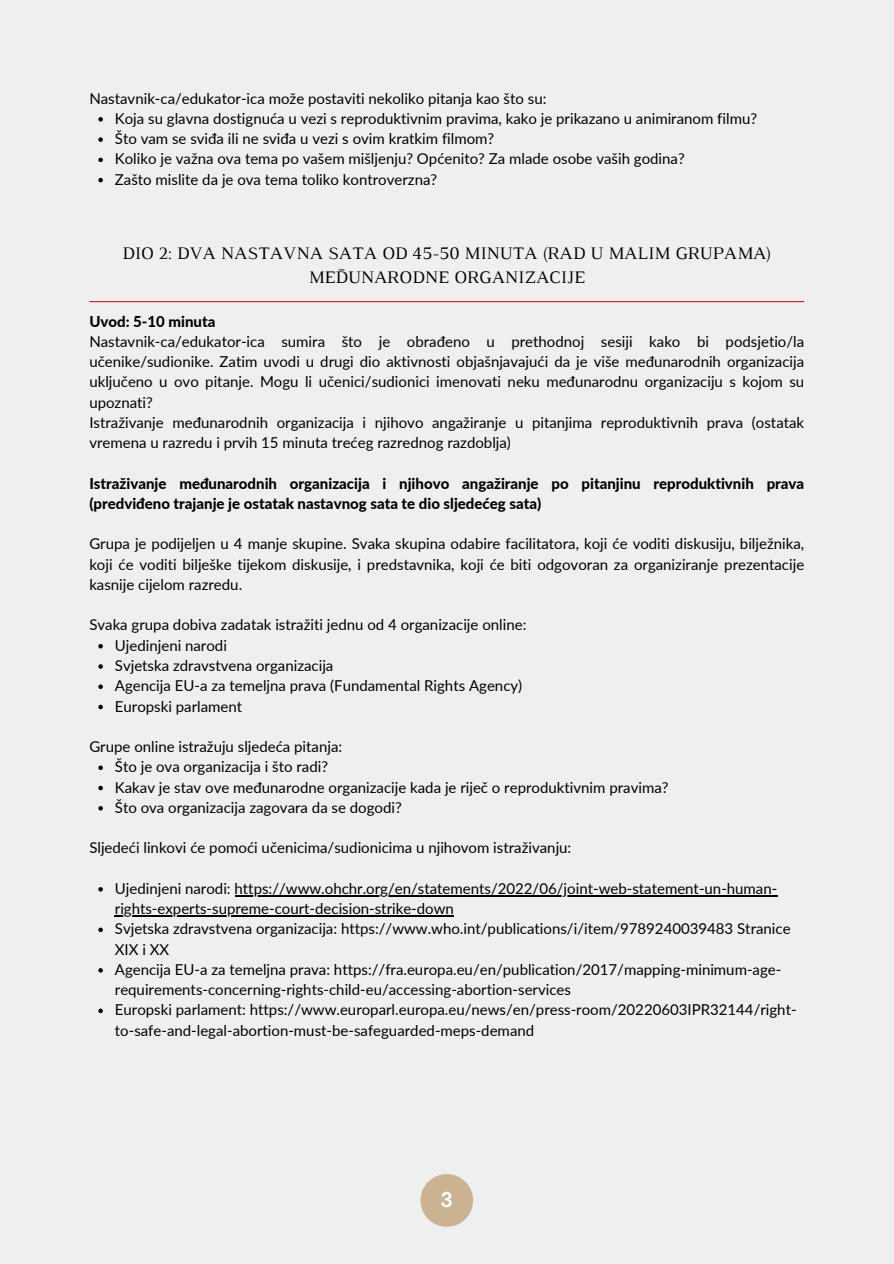
<style>
.page{position:relative;width:894px;height:1264px;background:#fff}
.page>*{position:absolute;margin:0;border:0;box-sizing:border-box;transform-origin:0 0}
.t1{font:700 21px "DM Sans";color:#fff}
.t2{font:18px/24.8px "Luthier";color:#000;text-align:center}
.t3{font:15px/20.2px "Lato";color:#000}
.t4{font:800 15px/20.2px "Lato";color:#000}
</style>
<div class="page">
<div style="left:0;top:0;width:893px;height:1263px;background:#efefef"></div>
<svg style="left:98px;top:117px;width:5px;height:5px"></svg>
<svg style="left:98px;top:137px;width:5px;height:5px"></svg>
<svg style="left:98px;top:158px;width:5px;height:4px"></svg>
<svg style="left:98px;top:178px;width:5px;height:4px"></svg>
<div style="left:420px;top:1174px;width:53px;height:52px;background:#cbb292;border-radius:50%"></div>
<hr style="left:89px;top:301px;width:715px;height:1px;background:#bf1e2d">
<svg style="left:98px;top:644px;width:5px;height:4px"></svg>
<svg style="left:98px;top:664px;width:5px;height:4px"></svg>
<svg style="left:98px;top:684px;width:5px;height:5px"></svg>
<svg style="left:98px;top:704px;width:5px;height:5px"></svg>
<svg style="left:98px;top:765px;width:5px;height:5px"></svg>
<svg style="left:98px;top:785px;width:5px;height:5px"></svg>
<svg style="left:98px;top:806px;width:5px;height:4px"></svg>
<svg style="left:98px;top:887px;width:5px;height:4px"></svg>
<hr style="left:234px;top:895px;width:543px;height:1px;background:#000">
<hr style="left:115px;top:915px;width:339px;height:1px;background:#000">
<svg style="left:98px;top:927px;width:5px;height:5px"></svg>
<svg style="left:98px;top:968px;width:5px;height:4px"></svg>
<svg style="left:98px;top:1008px;width:5px;height:5px"></svg>
<p class="t3" style="left:89px;top:88px;width:458px">Nastavnik-ca/edukator-ica može postaviti nekoliko pitanja kao što su:</p>
<p class="t3" style="left:115px;top:108px;width:643px">Koja su glavna dostignuća u vezi s reproduktivnim pravima, kako je prikazano u animiranom filmu?</p>
<p class="t3" style="left:115px;top:128px;width:381px">Što vam se sviđa ili ne sviđa u vezi s ovim kratkim filmom?</p>
<p class="t3" style="left:115px;top:148px;width:571px">Koliko je važna ova tema po vašem mišljenju? Općenito? Za mlade osobe vaših godina?</p>
<p class="t3" style="left:115px;top:169px;width:324px">Zašto mislite da je ova tema toliko kontroverzna?</p>
<p class="t2" style="left:122px;top:242px;width:651px">DIO 2: DVA NASTAVNA SATA OD 45-50 MINUTA (RAD U MALIM GRUPAMA)<br>MEĐUNARODNE ORGANIZACIJE</p>
<p class="t4" style="left:89px;top:310px;width:127px">Uvod: 5-10 minuta</p>
<p class="t3" style="left:89px;top:331px;width:716px;text-align:justify">Nastavnik-ca/edukator-ica sumira što je obrađeno u prethodnoj sesiji kako bi podsjetio/la učenike/sudionike. Zatim uvodi u drugi dio aktivnosti objašnjavajući da je više međunarodnih organizacija uključeno u ovo pitanje. Mogu li učenici/sudionici imenovati neku međunarodnu organizaciju s kojom su upoznati?</p>
<p class="t3" style="left:89px;top:412px;width:716px">Istraživanje međunarodnih organizacija i njihovo angažiranje u pitanjima reproduktivnih prava (ostatak vremena u razredu i prvih 15 minuta trećeg razrednog razdoblja)</p>
<h2 class="t4" style="left:89px;top:472px;width:716px">Istraživanje međunarodnih organizacija i njihovo angažiranje po pitanjinu reproduktivnih prava (predviđeno trajanje je ostatak nastavnog sata te dio sljedećeg sata)</h2>
<p class="t3" style="left:89px;top:533px;width:716px;text-align:justify">Grupa je podijeljen u 4 manje skupine. Svaka skupina odabire facilitatora, koji će voditi diskusiju, bilježnika, koji će voditi bilješke tijekom diskusije, i predstavnika, koji će biti odgovoran za organiziranje prezentacije kasnije cijelom razredu.</p>
<p class="t3" style="left:89px;top:614px;width:438px">Svaka grupa dobiva zadatak istražiti jednu od 4 organizacije online:</p>
<p class="t3" style="left:115px;top:634px;width:113px">Ujedinjeni narodi</p>
<p class="t3" style="left:115px;top:655px;width:220px">Svjetska zdravstvena organizacija</p>
<p class="t3" style="left:115px;top:675px;width:409px">Agencija EU-a za temeljna prava (Fundamental Rights Agency)</p>
<p class="t3" style="left:115px;top:695px;width:129px">Europski parlament</p>
<p class="t3" style="left:89px;top:736px;width:254px">Grupe online istražuju sljedeća pitanja:</p>
<p class="t3" style="left:115px;top:756px;width:215px">Što je ova organizacija i što radi?</p>
<p class="t3" style="left:115px;top:776px;width:555px">Kakav je stav ove međunarodne organizacije kada je riječ o reproduktivnim pravima?</p>
<p class="t3" style="left:115px;top:796px;width:288px">Što ova organizacija zagovara da se dogodi?</p>
<p class="t3" style="left:89px;top:837px;width:483px">Sljedeći linkovi će pomoći učenicima/sudionicima u njihovom istraživanju:</p>
<p class="t3" style="left:115px;top:877px;width:663px">Ujedinjeni narodi: https://www.ohchr.org/en/statements/2022/06/joint-web-statement-un-human-</p>
<p class="t3" style="left:115px;top:898px;width:677px">rights-experts-supreme-court-decision-strike-down<br>Svjetska zdravstvena organizacija: https://www.who.int/publications/i/item/9789240039483 Stranice<br>XIX i XX</p>
<p class="t3" style="left:115px;top:958px;width:667px">Agencija EU-a za temeljna prava: https://fra.europa.eu/en/publication/2017/mapping-minimum-age&shy;requirements-concerning-rights-child-eu/accessing-abortion-services</p>
<p class="t3" style="left:115px;top:999px;width:683px">Europski parlament: https://www.europarl.europa.eu/news/en/press-room/20220603IPR32144/right&shy;to-safe-and-legal-abortion-must-be-safeguarded-meps-demand</p>
<h1 class="t1" style="left:440px;top:1186px;width:14px">3</h1>
</div>
